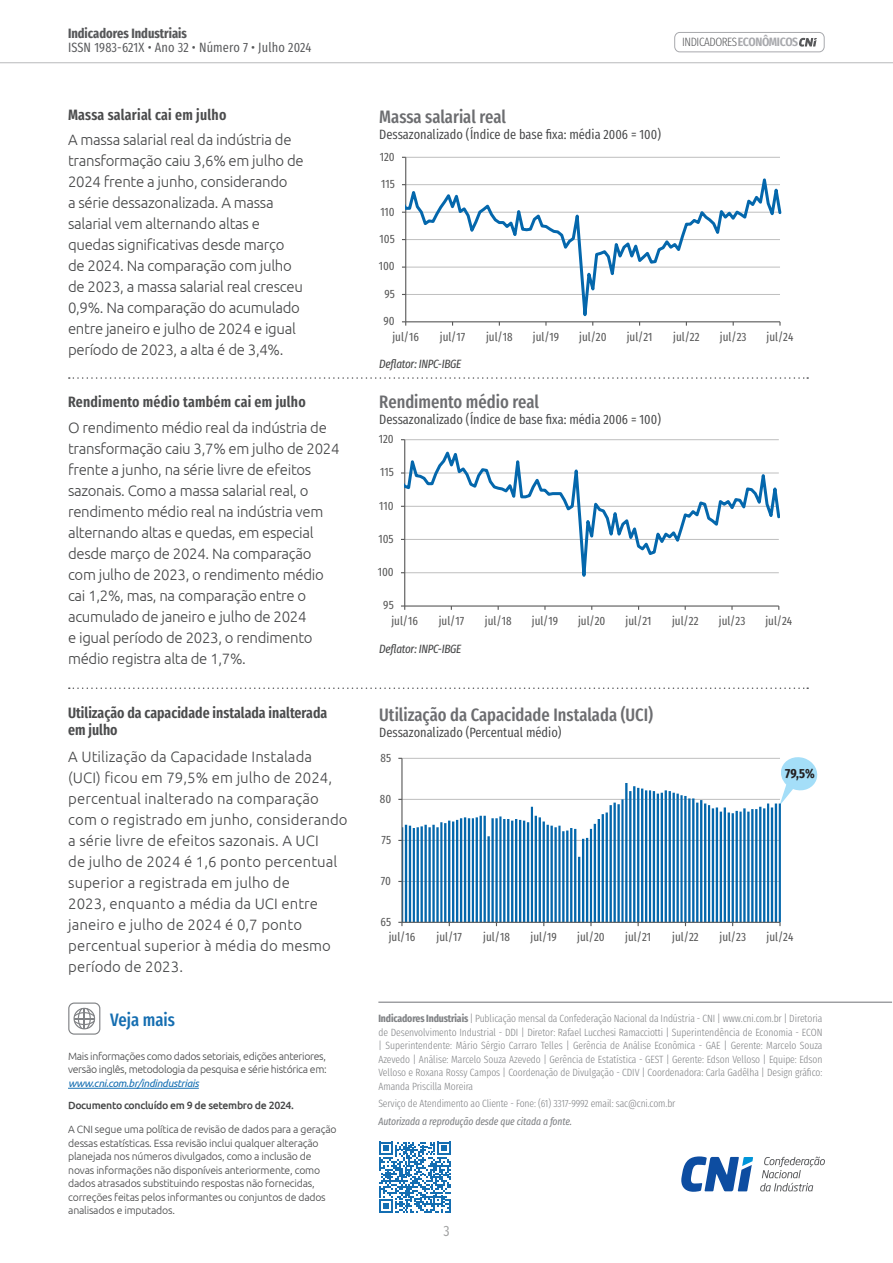
<style>
.page{position:relative;width:893px;height:1263px;background:#fff}
.page>*{position:absolute;margin:0;border:0;box-sizing:border-box;transform-origin:0 0}
.GRA_TAB_-Título_cinza_escuro{font:500 18px "Fira Sans Compressed";color:#6c6d70}
.t1{font:500 18px "Fira Sans Compressed";color:#156eb1}
.TEXTO_corrido{font:300 15px/21px "Ubuntu";letter-spacing:-.02em;color:#454647}
.TEXTO_corrido-2{font:300 15px/21px "Ubuntu";letter-spacing:.005em;color:#454647}
.subtitulo_preto{font:600 15px/16.5px "Fira Sans Compressed";letter-spacing:.005em;color:#4b4c4d}
.t2{font:15px "Fira Sans Compressed";color:#454647}
.GRA_TAB_-_Subtítulo_preto{font:13.5px "Fira Sans Compressed";color:#454647}
.t3{font:13.5px "Fira Sans Compressed";letter-spacing:.01em;color:#57585a}
.t4{font:700 13.5px "Fira Sans Compressed";color:#57585a}
.t5{font:700 13.2px "Fira Sans Compressed";color:#231f20}
.t6{font:12px "Fira Sans Compressed";color:#595959}
.GRA_TAB_-_NOTAS{font:italic 12px "Fira Sans Compressed";letter-spacing:-.02em;color:#454647}
.t7{font:300 12px "Fira Sans Compressed";letter-spacing:-.035em;color:#57585a}
.Expediente_final_cinza{font:300 10.5px/13.5px "Fira Sans Compressed";letter-spacing:-.01em;color:#808285;text-align:justify}
.GRA_TAB_-_NOTAS-2{font:300 10.5px/13.5px "Ubuntu";letter-spacing:-.02em;color:#454647;text-align:justify}
.Expediente_final_cinza-2{font:italic 10.5px "Fira Sans Compressed";letter-spacing:-.01em;color:#808285}
.t8{font:500 10.5px "Ubuntu";letter-spacing:-.03em;color:#454647}
.s1{font-weight:400;font-style:italic;color:#146eb2}
.s2{font-weight:600;color:#a8a9ad}
.s3{font-weight:700}
</style>
<div class="page">
<hr style="left:0;top:62px;width:893px;height:1px;background:#808285">
<div style="left:674px;top:32px;width:150px;height:20px;border:1px solid #a8a9ad;border-radius:5px"></div>
<svg style="left:799px;top:38px;width:18px;height:9px"></svg>
<hr style="left:378px;top:1002px;width:514px;height:1px;background:#808285">
<svg style="left:69px;top:687px;width:739px;height:2px"></svg>
<svg style="left:69px;top:377px;width:739px;height:2px"></svg>
<hr style="left:68px;top:1088px;width:131px;height:1px;background:#146eb2">
<svg style="left:379px;top:1142px;width:72px;height:71px"></svg>
<svg style="left:68px;top:1002px;width:32px;height:33px"></svg>
<svg style="left:779px;top:757px;width:39px;height:47px"></svg>
<svg style="left:760px;top:1156px;width:65px;height:35px"></svg>
<svg style="left:681px;top:1156px;width:72px;height:36px"></svg>
<hr style="left:405px;top:157px;width:1px;height:165px;background:#595959">
<svg style="left:406px;top:157px;width:375px;height:166px"></svg>
<hr style="left:405px;top:439px;width:374px;height:1px;background:#bfbfbf">
<hr style="left:404px;top:440px;width:1px;height:166px;background:#595959">
<svg style="left:405px;top:440px;width:375px;height:167px"></svg>
<hr style="left:402px;top:758px;width:378px;height:1px;background:#bfbfbf">
<svg style="left:402px;top:783px;width:379px;height:139px"></svg>
<hr style="left:401px;top:758px;width:1px;height:164px;background:#595959">
<hr style="left:402px;top:922px;width:378px;height:1px;background:#595959">
<p class="t4" style="left:68px;top:22px;width:120px">Indicadores Industriais</p>
<p class="t3" style="left:68px;top:37px;width:245px">ISSN 1983-621X • Ano 32 • Número 7 • Julho 2024</p>
<p class="subtitulo_preto" style="left:68px;top:106px;width:160px">Massa salarial cai em julho</p>
<p class="TEXTO_corrido" style="left:68px;top:128px;width:237px">A massa salarial real da indústria de transformação caiu 3,6% em julho de 2024 frente a junho, considerando<br>a série dessazonalizada. A massa salarial vem alternando altas e quedas significativas desde março de 2024. Na comparação com julho de 2023, a massa salarial real cresceu 0,9%. Na comparação do acumulado entre janeiro e julho de 2024 e igual período de 2023, a alta é de 3,4%.</p>
<p class="subtitulo_preto" style="left:68px;top:393px;width:239px">Rendimento médio também cai em julho</p>
<p class="TEXTO_corrido" style="left:68px;top:417px;width:273px">O rendimento médio real da indústria de transformação caiu 3,7% em julho de 2024 frente a junho, na série livre de efeitos sazonais. Como a massa salarial real, o rendimento médio real na indústria vem alternando altas e quedas, em especial desde março de 2024. Na comparação com julho de 2023, o rendimento médio cai 1,2%, mas, na comparação entre o acumulado de janeiro e julho de 2024<br>e igual período de 2023, o rendimento médio registra alta de 1,7%.</p>
<p class="subtitulo_preto" style="left:68px;top:704px;width:261px">Utilização da capacidade instalada inalterada em julho</p>
<p class="TEXTO_corrido-2" style="left:68px;top:745px;width:281px">A Utilização da Capacidade Instalada (UCI) ficou em 79,5% em julho de 2024, percentual inalterado na comparação com o registrado em junho, considerando a série livre de efeitos sazonais. A UCI<br>de julho de 2024 é 1,6 ponto percentual superior a registrada em julho de<br>2023, enquanto a média da UCI entre janeiro e julho de 2024 é 0,7 ponto percentual superior à média do mesmo período de 2023.</p>
<p class="t1" style="left:110px;top:1005px;width:66px">Veja mais</p>
<p class="GRA_TAB_-_NOTAS-2" style="left:68px;top:1049px;width:260px">Mais informações como dados setoriais, edições anteriores, versão inglês, metodologia da pesquisa e série histórica em: <span class="s1">www.cni.com.br/indindustriais</span></p>
<p class="t8" style="left:68px;top:1098px;width:228px">Documento concluído em 9 de setembro de 2024.</p>
<p class="GRA_TAB_-_NOTAS-2" style="left:68px;top:1122px;width:270px;text-align:left">A CNI segue uma política de revisão de dados para a geração dessas estatísticas. Essa revisão inclui qualquer alteração planejada nos números divulgados, como a inclusão de novas informações não disponíveis anteriormente, como dados atrasados substituindo respostas não fornecidas, correções feitas pelos informantes ou conjuntos de dados analisados e imputados.</p>
<p class="t7" style="left:682px;top:34px;width:118px">INDICADORES<span class="s2">ECONÔMICOS</span></p>
<p class="GRA_TAB_-Título_cinza_escuro" style="left:379px;top:102px;width:128px">Massa salarial real</p>
<p class="GRA_TAB_-_Subtítulo_preto" style="left:379px;top:124px;width:283px">Dessazonalizado (Índice de base fixa: média 2006 = 100)</p>
<p class="t6" style="left:380px;top:147px;width:17px">120</p>
<p class="t6" style="left:381px;top:175px;width:15px">115</p>
<p class="t6" style="left:380px;top:202px;width:16px">110</p>
<p class="t6" style="left:380px;top:230px;width:17px">105</p>
<p class="t6" style="left:379px;top:257px;width:17px">100</p>
<p class="t6" style="left:384px;top:285px;width:12px">95</p>
<p class="t6" style="left:384px;top:312px;width:13px">90</p>
<p class="t6" style="left:392px;top:327px;width:28px">jul/16</p>
<p class="t6" style="left:440px;top:327px;width:27px">jul/17</p>
<p class="t6" style="left:486px;top:327px;width:28px">jul/18</p>
<p class="t6" style="left:533px;top:327px;width:28px">jul/19</p>
<p class="t6" style="left:579px;top:327px;width:29px">jul/20</p>
<p class="t6" style="left:627px;top:327px;width:27px">jul/21</p>
<p class="t6" style="left:673px;top:327px;width:28px">jul/22</p>
<p class="t6" style="left:720px;top:327px;width:28px">jul/23</p>
<p class="t6" style="left:766px;top:327px;width:28px">jul/24</p>
<p class="GRA_TAB_-_NOTAS" style="left:379px;top:355px;width:84px">Deflator: INPC-IBGE</p>
<p class="GRA_TAB_-Título_cinza_escuro" style="left:379px;top:387px;width:161px">Rendimento médio real</p>
<p class="GRA_TAB_-_Subtítulo_preto" style="left:379px;top:409px;width:283px">Dessazonalizado (Índice de base fixa: média 2006 = 100)</p>
<p class="t6" style="left:379px;top:430px;width:17px">120</p>
<p class="t6" style="left:380px;top:463px;width:15px">115</p>
<p class="t6" style="left:379px;top:496px;width:16px">110</p>
<p class="t6" style="left:379px;top:529px;width:17px">105</p>
<p class="t6" style="left:378px;top:563px;width:17px">100</p>
<p class="t6" style="left:383px;top:596px;width:12px">95</p>
<p class="t6" style="left:391px;top:611px;width:28px">jul/16</p>
<p class="t6" style="left:439px;top:611px;width:27px">jul/17</p>
<p class="t6" style="left:485px;top:611px;width:28px">jul/18</p>
<p class="t6" style="left:532px;top:611px;width:28px">jul/19</p>
<p class="t6" style="left:578px;top:611px;width:29px">jul/20</p>
<p class="t6" style="left:626px;top:611px;width:27px">jul/21</p>
<p class="t6" style="left:672px;top:611px;width:28px">jul/22</p>
<p class="t6" style="left:719px;top:611px;width:28px">jul/23</p>
<p class="t6" style="left:765px;top:611px;width:28px">jul/24</p>
<p class="GRA_TAB_-_NOTAS" style="left:379px;top:640px;width:84px">Deflator: INPC-IBGE</p>
<p class="GRA_TAB_-Título_cinza_escuro" style="left:379px;top:700px;width:275px">Utilização da Capacidade Instalada (UCI)</p>
<p class="GRA_TAB_-_Subtítulo_preto" style="left:379px;top:722px;width:184px">Dessazonalizado (Percentual médio)</p>
<p class="t6" style="left:381px;top:748px;width:12px">85</p>
<p class="t6" style="left:380px;top:789px;width:13px">80</p>
<p class="t6" style="left:382px;top:830px;width:11px">75</p>
<p class="t6" style="left:381px;top:871px;width:12px">70</p>
<p class="t6" style="left:380px;top:912px;width:12px">65</p>
<p class="t5" style="left:785px;top:762px;width:31px">79,5%</p>
<p class="t6" style="left:389px;top:928px;width:28px">jul/16</p>
<p class="t6" style="left:437px;top:928px;width:27px">jul/17</p>
<p class="t6" style="left:483px;top:928px;width:28px">jul/18</p>
<p class="t6" style="left:531px;top:928px;width:28px">jul/19</p>
<p class="t6" style="left:577px;top:928px;width:29px">jul/20</p>
<p class="t6" style="left:625px;top:928px;width:27px">jul/21</p>
<p class="t6" style="left:672px;top:928px;width:28px">jul/22</p>
<p class="t6" style="left:719px;top:928px;width:28px">jul/23</p>
<p class="t6" style="left:766px;top:928px;width:28px">jul/24</p>
<p class="Expediente_final_cinza" style="left:378px;top:1012px;width:446px"><span class="s3">Indicadores Industriais</span> | Publicação mensal da Confederação Nacional da Indústria - CNI | www.cni.com.br | Diretoria de Desenvolvimento Industrial - DDI | Diretor: Rafael Lucchesi Ramacciotti | Superintendência de Economia - ECON | Superintendente: Mário Sérgio Carraro Telles | Gerência de Análise Econômica - GAE | Gerente: Marcelo Souza Azevedo | Análise: Marcelo Souza Azevedo | Gerência de Estatística - GEST | Gerente: Edson Velloso | Equipe: Edson Velloso e Roxana Rossy Campos | Coordenação de Divulgação - CDIV | Coordenadora: Carla Gadêlha | Design gráfico:<br>Amanda Priscilla Moreira</p>
<p class="Expediente_final_cinza" style="left:378px;top:1097px;width:299px">Serviço de Atendimento ao Cliente - Fone: (61) 3317-9992 email: sac@cni.com.br</p>
<p class="Expediente_final_cinza-2" style="left:378px;top:1114px;width:195px">Autorizada a reprodução desde que citada a fonte.</p>
<p class="t2" style="left:443px;top:1219px;width:8px">3</p>
</div>
